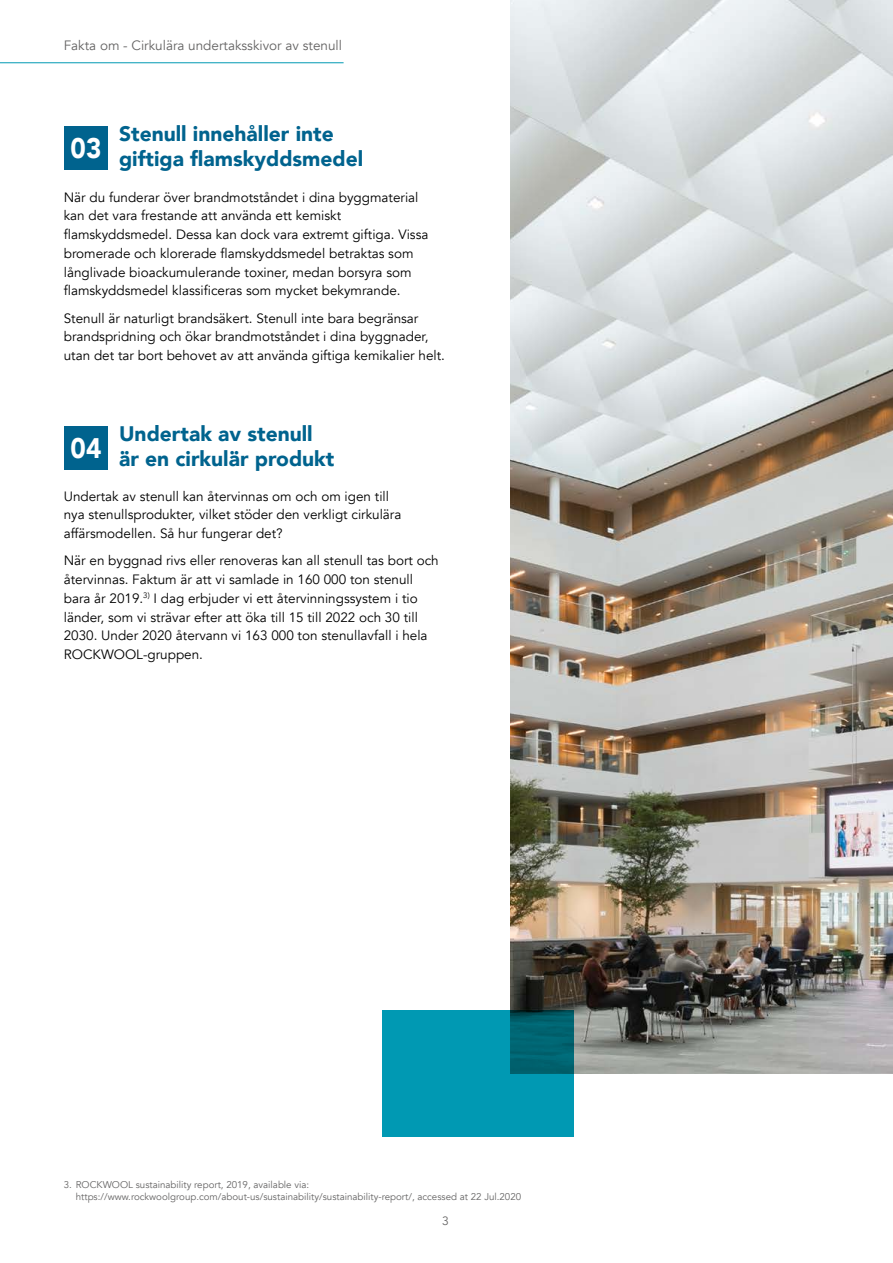
<style>
.page{position:relative;width:893px;height:1263px;background:#fff}
.page>*{position:absolute;margin:0;border:0;box-sizing:border-box;transform-origin:0 0}
.t1{font:900 28.2px "Avenir";color:#fff;scale:.92 1}
.t2{font:900 21px/25.2px "Avenir";color:#00638e}
.t3{font:13.5px/18.8px "Avenir";color:#000}
.t4{font:13.5px "Avenir";color:#646363}
.t5{font:12px "Avenir";color:#646363}
.t6{font:9.75px/11.7px "Avenir";color:#646363}
</style>
<div class="page">
<img style="left:510px;top:0;width:383px;height:1073px">
<svg style="left:383px;top:1010px;width:191px;height:127px;fill:#0099b3"></svg>
<hr style="left:0;top:62px;width:344px;height:1px;background:#0099b3">
<div style="left:64px;top:126px;width:44px;height:44px;background:#00638e"></div>
<div style="left:64px;top:426px;width:44px;height:44px;background:#00638e"></div>
<p class="t4" style="left:64px;top:38px;width:280px">Fakta om - Cirkulära undertaksskivor av stenull</p>
<h2 class="t2" style="left:119px;top:121px;width:246px">Stenull innehåller inte giftiga flamskyddsmedel</h2>
<p class="t3" style="left:64px;top:188px;width:366px">När du funderar över brandmotståndet i dina byggmaterial kan det vara frestande att använda ett kemiskt flamskyddsmedel. Dessa kan dock vara extremt giftiga. Vissa bromerade och klorerade flamskyddsmedel betraktas som långlivade bioackumulerande toxiner, medan borsyra som flamskyddsmedel klassificeras som mycket bekymrande.</p>
<p class="t3" style="left:64px;top:309px;width:383px">Stenull är naturligt brandsäkert. Stenull inte bara begränsar brandspridning och ökar brandmotståndet i dina byggnader, utan det tar bort behovet av att använda giftiga kemikalier helt.</p>
<h1 class="t1" style="left:71px;top:124px;width:35px">03</h1>
<h2 class="t2" style="left:119px;top:420px;width:217px">Undertak av stenull är en cirkulär produkt</h2>
<p class="t3" style="left:64px;top:487px;width:339px">Undertak av stenull kan återvinnas om och om igen till nya stenullsprodukter, vilket stöder den verkligt cirkulära affärsmodellen. Så hur fungerar det?</p>
<p class="t3" style="left:64px;top:552px;width:376px">När en byggnad rivs eller renoveras kan all stenull tas bort och återvinnas. Faktum är att vi samlade in 160 000 ton stenull bara år 2019.<sup>3)</sup> I dag erbjuder vi ett återvinningssystem i tio länder, som vi strävar efter att öka till 15 till 2022 och 30 till 2030. Under 2020 återvann vi 163 000 ton stenullavfall i hela ROCKWOOL-gruppen.</p>
<h1 class="t1" style="left:71px;top:424px;width:35px">04</h1>
<p class="t6" style="left:76px;top:1179px;width:447px;text-indent:-12px">3. ROCKWOOL sustainability report, 2019, available via: https://www.rockwoolgroup.com/about-us/sustainability/sustainability-report/, accessed at 22 Jul.2020</p>
<p class="t5" style="left:442px;top:1213px;width:8px">3</p>
</div>
